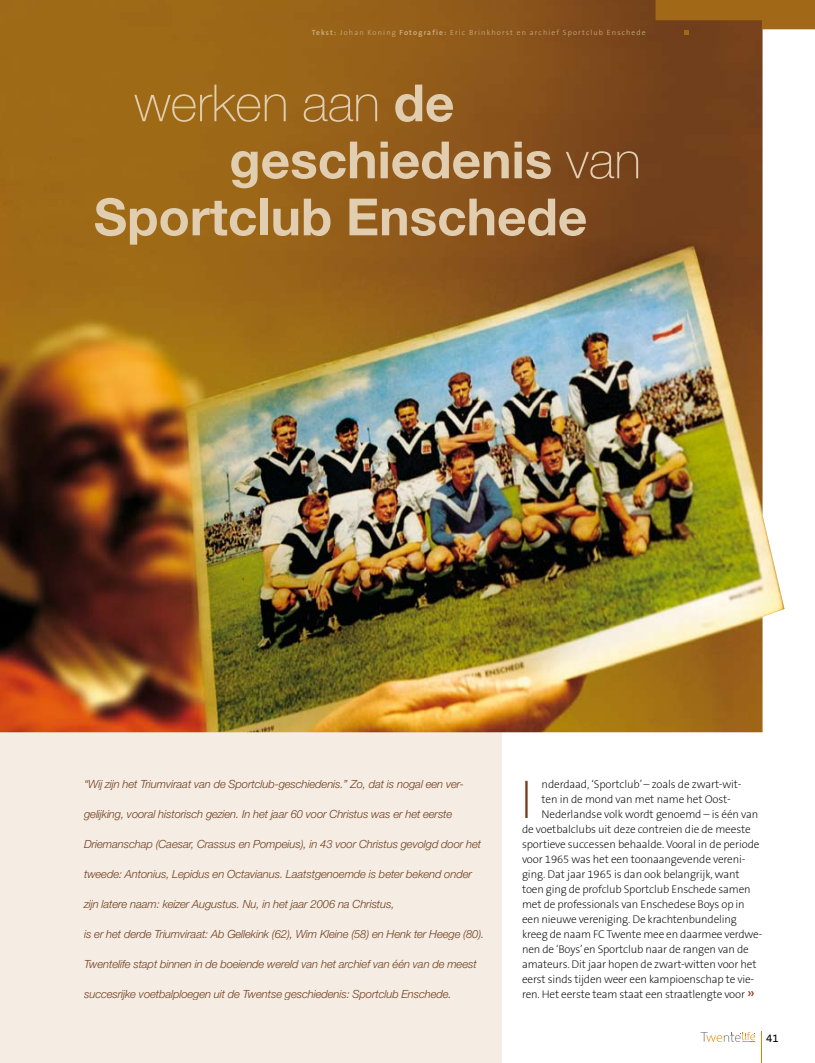
<style>
.page{position:relative;width:815px;height:1063px;background:#fff}
.page>*{position:absolute;margin:0;border:0;box-sizing:border-box;transform-origin:0 0}
.t1{font:200 55px "The Sans B2";color:#73401c;scale:.78 1}
.t2{font:700 51.38px "Helvetica Neue LT Std";color:#e1cdb0}
.t3{font:100 51.38px "Helvetica Neue LT Std";color:#e1cdb0}
.t4{font:200 11.25px "The Sans B2";letter-spacing:-.015em;color:#000}
.t5{font:italic 300 11.25px "Helvetica Neue LT Std";letter-spacing:-.01em;color:#6f3d1c}
.t6{font:11.25px "The Sans B5 Plain";color:#000}
.t7{font:300 7.5px "The Sans B3";letter-spacing:.15em;color:#d1b482}
.s1{font-family:"The Sans B6";font-weight:600}
.s2{font-weight:700}
.s3{font-weight:100}
.s4{font-family:"The Sans B5 Plain";font-weight:400;font-size:15px;color:#84351f}
</style>
<div class="page">
<div style="left:0;top:0;width:502px;height:1063px;background:#f5ede4"></div>
<img style="left:0;top:0;width:784px;height:732px">
<hr style="left:761px;top:1031px;width:1px;height:32px;background:#ee7f00">
<svg style="left:700px;top:1032px;width:56px;height:11px"></svg>
<svg style="left:656px;top:0;width:159px;height:35px;background:#986424"></svg>
<p class="t7" style="left:312px;top:29px;width:335px"><span class="s1">Tekst:</span> Johan Koning <span class="s1">Fotografie:</span> Eric Brinkhorst en archief Sportclub Enschede</p>
<h2 class="t3" style="left:134px;top:74px;width:321px">werken aan <span class="s2">de</span></h2>
<h2 class="t2" style="left:229px;top:128px;width:413px">geschiedenis <span class="s3">van</span></h2>
<h2 class="t2" style="left:94px;top:185px;width:495px">Sportclub Enschede</h2>
<p class="t5" style="left:84px;top:777px;width:381px">“Wij zijn het Triumviraat van de Sportclub-geschiedenis.” Zo, dat is nogal een ver-</p>
<p class="t5" style="left:84px;top:807px;width:370px">gelijking, vooral historisch gezien. In het jaar 60 voor Christus was er het eerste</p>
<p class="t5" style="left:84px;top:837px;width:398px">Driemanschap (Caesar, Crassus en Pompeius), in 43 voor Christus gevolgd door het</p>
<p class="t5" style="left:84px;top:867px;width:389px">tweede: Antonius, Lepidus en Octavianus. Laatstgenoemde is beter bekend onder</p>
<p class="t5" style="left:84px;top:897px;width:312px">zijn latere naam: keizer Augustus. Nu, in het jaar 2006 na Christus,</p>
<p class="t5" style="left:84px;top:927px;width:402px">is er het derde Triumviraat: Ab Gellekink (62), Wim Kleine (58) en Henk ter Heege (80).</p>
<p class="t5" style="left:84px;top:957px;width:394px">Twentelife stapt binnen in de boeiende wereld van het archief van één van de meest</p>
<p class="t5" style="left:84px;top:987px;width:369px">succesrijke voetbalploegen uit de Twentse geschiedenis: Sportclub Enschede.</p>
<p class="t4" style="left:542px;top:778px;width:201px">nderdaad, ‘Sportclub’ – zoals de zwart-wit-</p>
<p class="t4" style="left:542px;top:793px;width:191px">ten in de mond van met name het Oost-</p>
<p class="t4" style="left:542px;top:808px;width:218px">Nederlandse volk wordt genoemd – is één van</p>
<p class="t4" style="left:522px;top:823px;width:230px">de voetbalclubs uit deze contreien die de meeste</p>
<p class="t4" style="left:522px;top:838px;width:239px">sportieve successen behaalde. Vooral in de periode</p>
<p class="t4" style="left:522px;top:853px;width:225px">voor 1965 was het een toonaangevende vereni-</p>
<p class="t4" style="left:522px;top:868px;width:219px">ging. Dat jaar 1965 is dan ook belangrijk, want</p>
<p class="t4" style="left:522px;top:883px;width:230px">toen ging de profclub Sportclub Enschede samen</p>
<p class="t4" style="left:522px;top:898px;width:224px">met de professionals van Enschedese Boys op in</p>
<p class="t4" style="left:522px;top:913px;width:216px">een nieuwe vereniging. De krachtenbundeling</p>
<p class="t4" style="left:522px;top:928px;width:242px">kreeg de naam FC Twente mee en daarmee verdwe-</p>
<p class="t4" style="left:522px;top:943px;width:228px">nen de ‘Boys’ en Sportclub naar de rangen van de</p>
<p class="t4" style="left:522px;top:958px;width:236px">amateurs. Dit jaar hopen de zwart-witten voor het</p>
<p class="t4" style="left:522px;top:973px;width:234px">eerst sinds tijden weer een kampioenschap te vie-</p>
<p class="t4" style="left:522px;top:988px;width:234px">ren. Het eerste team staat een straatlengte voor <span class="s4">»</span></p>
<h1 class="t1" style="left:521px;top:771px;width:15px">I</h1>
<p class="t6" style="left:766px;top:1032px;width:14px">41</p>
</div>
